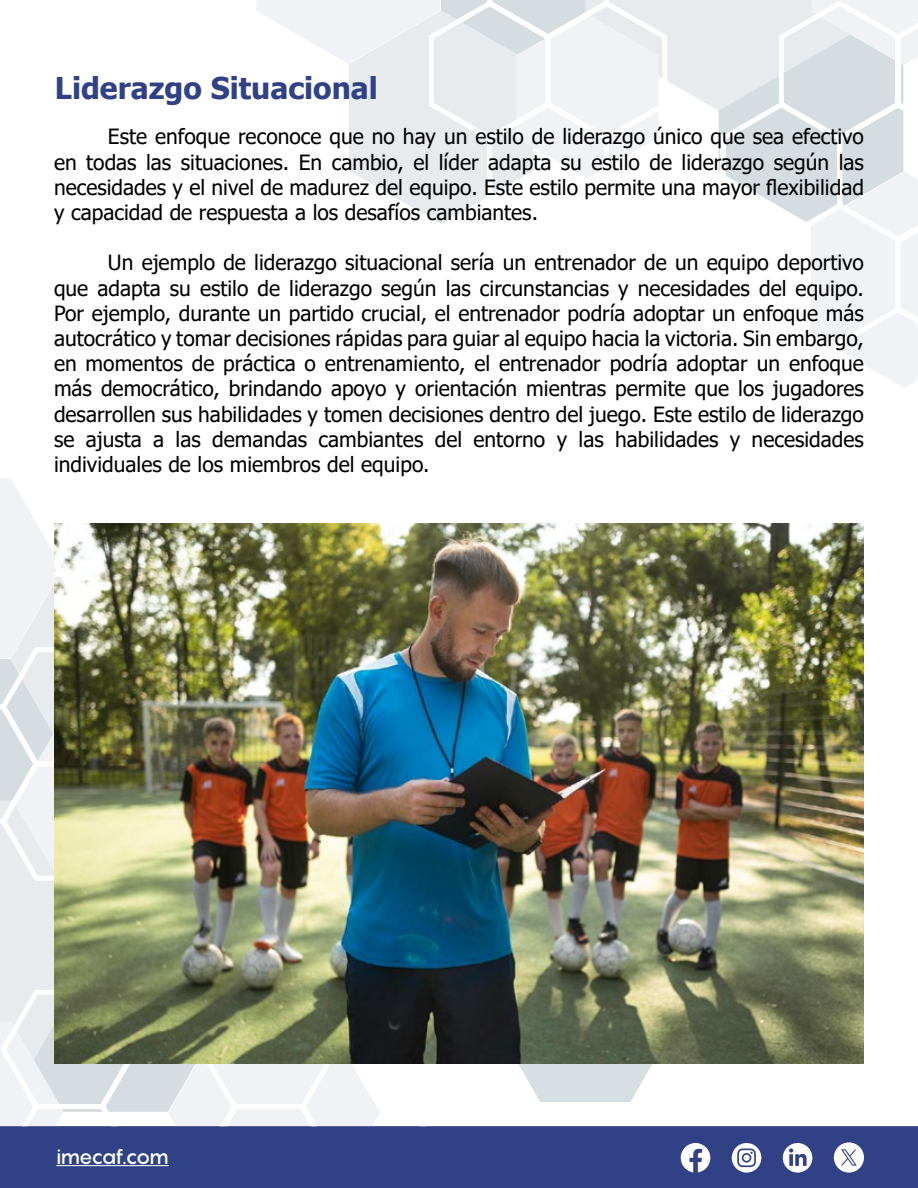
<style>
.page{position:relative;width:918px;height:1188px;background:#fff}
.page>*{position:absolute;margin:0;border:0;box-sizing:border-box;transform-origin:0 0}
.t1{font:700 30px "Tahoma";color:#314185}
.t2{font:21px/25.2px "Tahoma";color:#000;text-align:justify}
.t3{font:500 21px "Pangram";letter-spacing:-.075em;color:#fff}
</style>
<div class="page">
<svg style="left:256px;top:0;width:169px;height:214px"></svg>
<svg style="left:425px;top:0;width:493px;height:388px"></svg>
<div style="left:0;top:1126px;width:918px;height:62px;background:#314185;border:2px solid #314185"></div>
<hr style="left:56px;top:1165px;width:113px;height:1px;background:#fff">
<svg style="left:681px;top:1143px;width:29px;height:29px"></svg>
<svg style="left:732px;top:1143px;width:29px;height:30px"></svg>
<svg style="left:783px;top:1143px;width:29px;height:30px"></svg>
<svg style="left:834px;top:1142px;width:30px;height:31px"></svg>
<svg style="left:518px;top:1064px;width:134px;height:38px"></svg>
<svg style="left:0;top:478px;width:382px;height:165px"></svg>
<svg style="left:0;top:643px;width:380px;height:483px"></svg>
<img style="left:54px;top:524px;width:810px;height:540px">
<h1 class="t1" style="left:55px;top:68px;width:325px">Liderazgo Situacional</h1>
<p class="t2" style="left:54px;top:125px;width:812px;text-indent:54px">Este enfoque reconoce que no hay un estilo de liderazgo único que sea efectivo en todas las situaciones. En cambio, el líder adapta su estilo de liderazgo según las necesidades y el nivel de madurez del equipo. Este estilo permite una mayor flexibilidad y capacidad de respuesta a los desafíos cambiantes.</p>
<p class="t2" style="left:54px;top:251px;width:812px;text-indent:54px">Un ejemplo de liderazgo situacional sería un entrenador de un equipo deportivo que adapta su estilo de liderazgo según las circunstancias y necesidades del equipo.<br>Por ejemplo, durante un partido crucial, el entrenador podría adoptar un enfoque más autocrático y tomar decisiones rápidas para guiar al equipo hacia la victoria. Sin embargo, en momentos de práctica o entrenamiento, el entrenador podría adoptar un enfoque más democrático, brindando apoyo y orientación mientras permite que los jugadores desarrollen sus habilidades y tomen decisiones dentro del juego. Este estilo de liderazgo se ajusta a las demandas cambiantes del entorno y las habilidades y necesidades individuales de los miembros del equipo.</p>
<p class="t3" style="left:56px;top:1142px;width:114px">imecaf.com</p>
</div>
